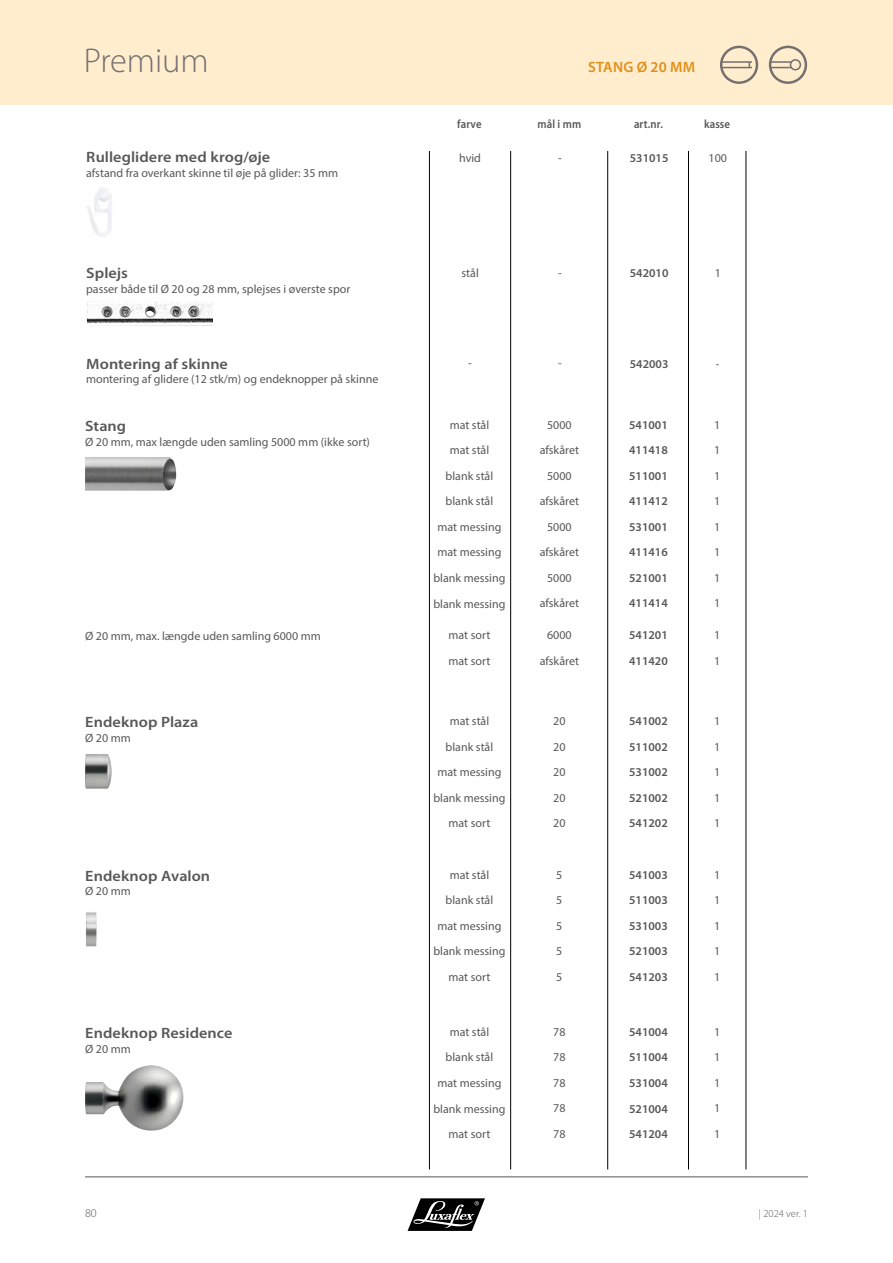
<style>
.page{position:relative;width:893px;height:1263px;background:#fff}
.page>*{position:absolute;margin:0;border:0;box-sizing:border-box;transform-origin:0 0}
.t1{font:300 34.5px "Myriad Pro";color:#757171}
.t2{font:600 15px "Myriad Pro";letter-spacing:.005em;color:#585858;scale:1.08 1}
.t3{font:600 15px "Myriad Pro";letter-spacing:.02em;color:#e18f19}
.t4{font:12px/25.5px "Myriad Pro";color:#585858}
.t5{font:600 12px/25.5px "Myriad Pro";color:#585858}
.t6{font:600 12px "Myriad Pro";color:#585858;scale:.9 1}
.t7{font:300 12px "Myriad Pro";color:#585858}
.t8{font:300 10.5px "Myriad Pro";color:#585858}
</style>
<div class="page">
<hr style="left:85px;top:1176px;width:723px;height:1px;background:#585858">
<div style="left:0;top:0;width:893px;height:104px;background:#ffedce"></div>
<svg style="left:408px;top:1198px;width:77px;height:33px"></svg>
<div style="left:720px;top:46px;width:38px;height:38px;border:2px solid #757171;border-radius:50%"></div>
<hr style="left:721px;top:61px;width:31px;height:2px;background:#757171">
<hr style="left:721px;top:67px;width:31px;height:1px;background:#757171">
<div style="left:769px;top:46px;width:38px;height:38px;border:2px solid #757171;border-radius:50%"></div>
<div style="left:790px;top:59px;width:11px;height:11px;border:2px solid #757171;border-radius:50%"></div>
<hr style="left:771px;top:61px;width:20px;height:2px;background:#757171">
<svg style="left:771px;top:67px;width:20px;height:1px"></svg>
<img style="left:85px;top:457px;width:91px;height:34px">
<img style="left:85px;top:754px;width:27px;height:35px">
<img style="left:86px;top:912px;width:11px;height:35px">
<img style="left:85px;top:1065px;width:99px;height:66px">
<img style="left:87px;top:188px;width:25px;height:49px">
<img style="left:87px;top:301px;width:126px;height:25px">
<hr style="left:746px;top:151px;width:1px;height:1018px;background:#000">
<hr style="left:688px;top:151px;width:1px;height:1018px;background:#000">
<hr style="left:607px;top:151px;width:1px;height:1018px;background:#000">
<hr style="left:510px;top:151px;width:1px;height:1018px;background:#000">
<hr style="left:429px;top:151px;width:1px;height:1018px;background:#000">
<h1 class="t1" style="left:84px;top:40px;width:126px">Premium</h1>
<p class="t3" style="left:588px;top:59px;width:109px">STANG Ø 20 MM</p>
<p class="t6" style="left:457px;top:117px;width:29px">farve</p>
<p class="t6" style="left:537px;top:117px;width:50px">mål i mm</p>
<p class="t6" style="left:634px;top:117px;width:34px">art.nr.</p>
<p class="t6" style="left:704px;top:117px;width:30px">kasse</p>
<p class="t2" style="left:86px;top:149px;width:172px">Rulleglidere med krog/øje</p>
<p class="t4" style="left:86px;top:160px;width:253px">afstand fra overkant skinne til øje på glider: 35 mm</p>
<p class="t4" style="left:459px;top:145px;width:23px">hvid</p>
<p class="t4" style="left:558px;top:145px;width:5px">-</p>
<p class="t5" style="left:630px;top:145px;width:40px">531015</p>
<p class="t4" style="left:709px;top:145px;width:20px">100</p>
<p class="t2" style="left:86px;top:265px;width:40px">Splejs</p>
<p class="t4" style="left:86px;top:276px;width:266px">passer både til Ø 20 og 28 mm, splejses i øverste spor</p>
<p class="t4" style="left:461px;top:260px;width:19px">stål</p>
<p class="t4" style="left:558px;top:260px;width:5px">-</p>
<p class="t5" style="left:630px;top:260px;width:40px">542010</p>
<p class="t4" style="left:715px;top:260px;width:8px">1</p>
<p class="t2" style="left:86px;top:356px;width:133px">Montering af skinne</p>
<p class="t4" style="left:86px;top:366px;width:294px">montering af glidere (12 stk/m) og endeknopper på skinne</p>
<p class="t4" style="left:468px;top:350px;width:5px">-</p>
<p class="t4" style="left:558px;top:350px;width:5px">-</p>
<p class="t5" style="left:630px;top:351px;width:40px">542003</p>
<p class="t4" style="left:716px;top:351px;width:5px">-</p>
<p class="t2" style="left:85px;top:418px;width:39px">Stang</p>
<p class="t4" style="left:85px;top:429px;width:286px">Ø 20 mm, max længde uden samling 5000 mm (ikke sort)</p>
<p class="t4" style="left:450px;top:412px;width:41px">mat stål</p>
<p class="t4" style="left:450px;top:437px;width:41px">mat stål</p>
<p class="t4" style="left:547px;top:412px;width:26px">5000</p>
<p class="t4" style="left:540px;top:437px;width:41px">afskåret</p>
<p class="t5" style="left:629px;top:412px;width:40px">541001</p>
<p class="t5" style="left:629px;top:438px;width:40px">411418</p>
<p class="t4" style="left:714px;top:412px;width:8px">1</p>
<p class="t4" style="left:714px;top:437px;width:8px">1</p>
<p class="t4" style="left:446px;top:463px;width:49px">blank stål</p>
<p class="t4" style="left:547px;top:463px;width:26px">5000</p>
<p class="t5" style="left:629px;top:463px;width:40px">511001</p>
<p class="t4" style="left:714px;top:463px;width:8px">1</p>
<p class="t4" style="left:446px;top:488px;width:49px">blank stål</p>
<p class="t4" style="left:540px;top:488px;width:41px">afskåret</p>
<p class="t5" style="left:629px;top:489px;width:40px">411412</p>
<p class="t4" style="left:714px;top:488px;width:8px">1</p>
<p class="t4" style="left:437px;top:514px;width:65px">mat messing</p>
<p class="t4" style="left:547px;top:514px;width:26px">5000</p>
<p class="t5" style="left:629px;top:514px;width:40px">531001</p>
<p class="t4" style="left:714px;top:514px;width:8px">1</p>
<p class="t4" style="left:437px;top:539px;width:65px">mat messing</p>
<p class="t4" style="left:540px;top:539px;width:41px">afskåret</p>
<p class="t5" style="left:629px;top:540px;width:40px">411416</p>
<p class="t4" style="left:714px;top:539px;width:8px">1</p>
<p class="t4" style="left:433px;top:565px;width:73px">blank messing</p>
<p class="t4" style="left:547px;top:565px;width:26px">5000</p>
<p class="t5" style="left:629px;top:565px;width:40px">521001</p>
<p class="t4" style="left:714px;top:565px;width:8px">1</p>
<p class="t4" style="left:433px;top:590px;width:73px">blank messing</p>
<p class="t4" style="left:540px;top:590px;width:41px">afskåret</p>
<p class="t5" style="left:629px;top:591px;width:40px">411414</p>
<p class="t4" style="left:714px;top:590px;width:8px">1</p>
<p class="t4" style="left:85px;top:623px;width:237px">Ø 20 mm, max. længde uden samling 6000 mm</p>
<p class="t4" style="left:449px;top:622px;width:43px">mat sort mat sort</p>
<p class="t4" style="left:540px;top:622px;width:41px;text-align:center">6000 afskåret</p>
<p class="t5" style="left:629px;top:623px;width:40px">541201<br>411420</p>
<p class="t4" style="left:714px;top:622px;width:8px">1<br>1</p>
<p class="t2" style="left:85px;top:714px;width:106px">Endeknop Plaza</p>
<p class="t4" style="left:85px;top:725px;width:47px">Ø 20 mm</p>
<p class="t4" style="left:450px;top:708px;width:41px">mat stål</p>
<p class="t4" style="left:446px;top:734px;width:49px">blank stål</p>
<p class="t4" style="left:553px;top:708px;width:14px">20</p>
<p class="t4" style="left:553px;top:734px;width:14px">20</p>
<p class="t5" style="left:629px;top:709px;width:40px">541002</p>
<p class="t5" style="left:629px;top:734px;width:40px">511002</p>
<p class="t4" style="left:714px;top:708px;width:8px">1</p>
<p class="t4" style="left:714px;top:734px;width:8px">1</p>
<p class="t4" style="left:437px;top:759px;width:65px">mat messing</p>
<p class="t4" style="left:553px;top:759px;width:14px">20</p>
<p class="t5" style="left:629px;top:759px;width:40px">531002</p>
<p class="t4" style="left:714px;top:759px;width:8px">1</p>
<p class="t4" style="left:433px;top:785px;width:73px">blank messing</p>
<p class="t4" style="left:553px;top:785px;width:14px">20</p>
<p class="t5" style="left:629px;top:785px;width:40px">521002</p>
<p class="t4" style="left:714px;top:785px;width:8px">1</p>
<p class="t4" style="left:449px;top:810px;width:43px">mat sort</p>
<p class="t4" style="left:553px;top:810px;width:14px">20</p>
<p class="t5" style="left:629px;top:811px;width:40px">541202</p>
<p class="t4" style="left:714px;top:810px;width:8px">1</p>
<p class="t2" style="left:85px;top:867px;width:117px">Endeknop Avalon</p>
<p class="t4" style="left:85px;top:878px;width:47px">Ø 20 mm</p>
<p class="t4" style="left:450px;top:862px;width:41px">mat stål</p>
<p class="t4" style="left:446px;top:887px;width:49px">blank stål</p>
<p class="t4" style="left:556px;top:862px;width:8px">5</p>
<p class="t4" style="left:556px;top:887px;width:8px">5</p>
<p class="t5" style="left:629px;top:862px;width:40px">541003</p>
<p class="t5" style="left:629px;top:887px;width:40px">511003</p>
<p class="t4" style="left:714px;top:862px;width:8px">1</p>
<p class="t4" style="left:714px;top:887px;width:8px">1</p>
<p class="t4" style="left:437px;top:913px;width:65px">mat messing</p>
<p class="t4" style="left:556px;top:912px;width:8px">5</p>
<p class="t5" style="left:629px;top:913px;width:40px">531003</p>
<p class="t4" style="left:714px;top:912px;width:8px">1</p>
<p class="t4" style="left:433px;top:938px;width:73px">blank messing</p>
<p class="t4" style="left:556px;top:938px;width:8px">5</p>
<p class="t5" style="left:629px;top:938px;width:40px">521003</p>
<p class="t4" style="left:714px;top:938px;width:8px">1</p>
<p class="t4" style="left:449px;top:964px;width:43px">mat sort</p>
<p class="t4" style="left:556px;top:964px;width:8px">5</p>
<p class="t5" style="left:629px;top:964px;width:40px">541203</p>
<p class="t4" style="left:714px;top:964px;width:8px">1</p>
<p class="t2" style="left:85px;top:1025px;width:138px">Endeknop Residence</p>
<p class="t4" style="left:85px;top:1036px;width:47px">Ø 20 mm</p>
<p class="t4" style="left:450px;top:1019px;width:41px">mat stål</p>
<p class="t4" style="left:446px;top:1044px;width:49px">blank stål</p>
<p class="t4" style="left:553px;top:1019px;width:14px">78</p>
<p class="t4" style="left:553px;top:1044px;width:14px">78</p>
<p class="t5" style="left:629px;top:1019px;width:40px">541004</p>
<p class="t5" style="left:629px;top:1045px;width:40px">511004</p>
<p class="t4" style="left:714px;top:1019px;width:8px">1</p>
<p class="t4" style="left:714px;top:1044px;width:8px">1</p>
<p class="t4" style="left:437px;top:1070px;width:65px">mat messing</p>
<p class="t4" style="left:553px;top:1070px;width:14px">78</p>
<p class="t5" style="left:629px;top:1070px;width:40px">531004</p>
<p class="t4" style="left:714px;top:1070px;width:8px">1</p>
<p class="t4" style="left:433px;top:1095px;width:73px">blank messing</p>
<p class="t4" style="left:553px;top:1095px;width:14px">78</p>
<p class="t5" style="left:629px;top:1096px;width:40px">521004</p>
<p class="t4" style="left:714px;top:1095px;width:8px">1</p>
<p class="t4" style="left:449px;top:1121px;width:43px">mat sort</p>
<p class="t4" style="left:553px;top:1121px;width:14px">78</p>
<p class="t5" style="left:629px;top:1121px;width:40px">541204</p>
<p class="t4" style="left:714px;top:1121px;width:8px">1</p>
<p class="t7" style="left:85px;top:1205px;width:13px">80</p>
<p class="t8" style="left:759px;top:1207px;width:50px">| 2024 ver. 1</p>
</div>
